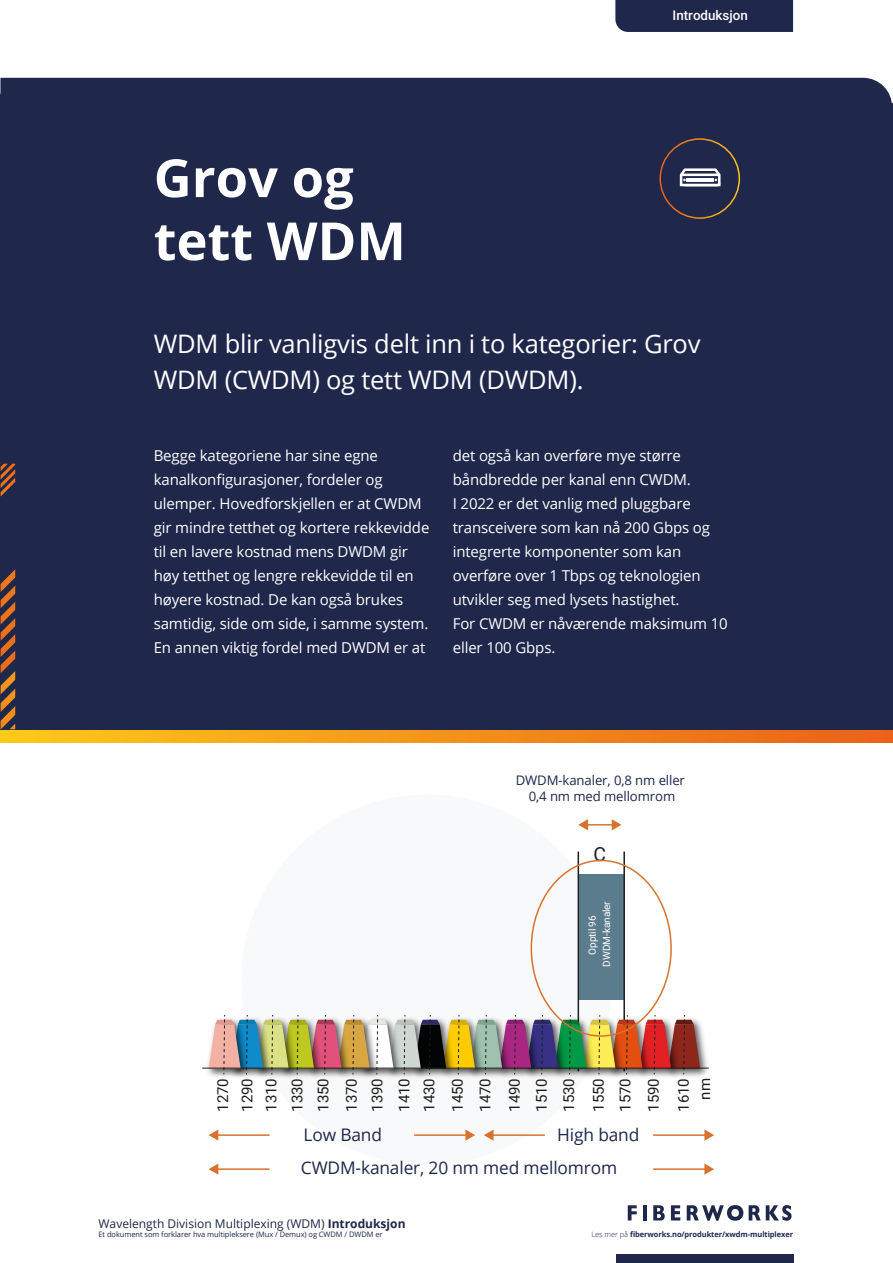
<style>
.page{position:relative;width:893px;height:1263px;background:#fff}
.page>*{position:absolute;margin:0;border:0;box-sizing:border-box;transform-origin:0 0}
.t1{font:700 52.5px/63px "Open Sans";color:#fff}
.t2{font:25.5px/36px "Open Sans";letter-spacing:-.01em;color:#fff}
.t3{font:19.35px "Roboto";color:#1d1d1b}
.t4{font:17.4px/32.7px "Open Sans";letter-spacing:-.01em;color:#1f274b}
.t5{font:15px/24px "Open Sans";letter-spacing:-.01em;color:#fff}
.t6{font:15px/24.2px "Roboto";letter-spacing:-.01em;color:#1d1d1b;text-align:justify}
.t7{font:500 13.35px "Roboto";color:#fff}
.t8{font:13.2px/15.8px "Open Sans";letter-spacing:-.01em;color:#1f274b;text-align:center}
.t9{font:12px "Open Sans";color:#1f274b}
.t10{font:10.05px/14.5px "Roboto";letter-spacing:-.01em;color:#fff;text-align:center}
.t11{font:7.5px "Open Sans";letter-spacing:-.01em;color:#1f274b}
.t12{font:700 7.5px "Open Sans";letter-spacing:-.01em;color:#1f274b}
.s1{font-weight:700}
.s2{font-weight:300}
</style>
<div class="page">
<div style="left:867px;top:103px;width:26px;height:631px;background:#1f274b"></div>
<div style="left:15px;top:78px;width:877px;height:652px;background:#1f274b"></div>
<svg style="left:15px;top:730px;width:878px;height:12px;background:#f39219"></svg>
<div style="left:659px;top:138px;width:81px;height:81px;border:2px solid #fff;border-radius:50%"></div>
<svg style="left:680px;top:168px;width:40px;height:18px"></svg>
<div style="left:241px;top:794px;width:371px;height:371px;background:#f8f9fa;border-radius:50%"></div>
<div style="left:578px;top:874px;width:46px;height:126px;background:#5b7c8c"></div>
<svg style="left:578px;top:819px;width:43px;height:11px"></svg>
<hr style="left:653px;top:1134px;width:53px;height:2px;background:#d7732e">
<svg style="left:704px;top:1129px;width:10px;height:12px"></svg>
<hr style="left:217px;top:1134px;width:53px;height:2px;background:#d7732e">
<svg style="left:209px;top:1129px;width:9px;height:12px"></svg>
<hr style="left:492px;top:1134px;width:53px;height:2px;background:#d7732e">
<svg style="left:484px;top:1129px;width:10px;height:12px"></svg>
<hr style="left:414px;top:1134px;width:53px;height:2px;background:#d7732e">
<svg style="left:465px;top:1129px;width:10px;height:12px"></svg>
<hr style="left:653px;top:1168px;width:53px;height:2px;background:#d7732e">
<svg style="left:704px;top:1163px;width:10px;height:12px"></svg>
<hr style="left:217px;top:1168px;width:53px;height:2px;background:#d7732e">
<svg style="left:209px;top:1163px;width:9px;height:12px"></svg>
<hr style="left:578px;top:851px;width:1px;height:220px;background:#1d1d1b">
<hr style="left:623px;top:851px;width:2px;height:220px;background:#1d1d1b">
<img style="left:683px;top:1025px;width:26px;height:52px">
<img style="left:628px;top:1013px;width:27px;height:65px">
<img style="left:599px;top:1013px;width:29px;height:64px">
<img style="left:570px;top:1013px;width:29px;height:64px">
<img style="left:543px;top:1013px;width:27px;height:64px">
<img style="left:514px;top:1074px;width:29px;height:4px">
<img style="left:458px;top:1014px;width:29px;height:64px">
<img style="left:433px;top:1074px;width:25px;height:3px">
<img style="left:354px;top:1074px;width:79px;height:4px">
<img style="left:356px;top:1074px;width:50px;height:4px">
<img style="left:326px;top:1074px;width:28px;height:3px">
<img style="left:301px;top:1074px;width:25px;height:3px">
<img style="left:253px;top:1074px;width:48px;height:4px">
<img style="left:203px;top:1060px;width:50px;height:18px">
<img style="left:209px;top:1015px;width:491px;height:59px">
<hr style="left:202px;top:1068px;width:507px;height:1px;background:#1d1d1b">
<svg style="left:628px;top:1205px;width:9px;height:15px"></svg>
<hr style="left:643px;top:1205px;width:4px;height:15px;background:#1f274b">
<svg style="left:653px;top:1205px;width:12px;height:15px"></svg>
<svg style="left:671px;top:1205px;width:9px;height:15px"></svg>
<svg style="left:687px;top:1205px;width:56px;height:16px"></svg>
<svg style="left:749px;top:1205px;width:42px;height:16px"></svg>
<div style="left:615px;top:0;width:178px;height:32px;background:#1f274b"></div>
<div style="left:616px;top:1254px;width:178px;height:9px;background:#1f274b"></div>
<svg style="left:0;top:78px;width:15px;height:664px;background:#3e3443"></svg>
<h1 class="t1" style="left:154px;top:145px;width:254px">Grov og tett WDM</h1>
<p class="t7" style="left:673px;top:6px;width:77px">Introduksjon</p>
<h2 class="t2" style="left:154px;top:325px;width:548px">WDM blir vanligvis delt inn i to kategorier: Grov<br>WDM (CWDM) og tett WDM (DWDM).</h2>
<p class="t5" style="left:154px;top:443px;width:277px">Begge kategoriene har sine egne kanalkonfigurasjoner, fordeler og ulemper. Hovedforskjellen er at CWDM gir mindre tetthet og kortere rekkevidde til en lavere kostnad mens DWDM gir høy tetthet og lengre rekkevidde til en høyere kostnad. De kan også brukes samtidig, side om side, i samme system.<br>En annen viktig fordel med DWDM er at</p>
<p class="t5" style="left:453px;top:443px;width:277px">det også kan overføre mye større båndbredde per kanal enn CWDM.<br>I 2022 er det vanlig med pluggbare transceivere som kan nå 200 Gbps og integrerte komponenter som kan overføre over 1 Tbps og teknologien utvikler seg med lysets hastighet.<br>For CWDM er nåværende maksimum 10 eller 100 Gbps.</p>
<p class="t8" style="left:516px;top:772px;width:171px">DWDM-kanaler, 0,8 nm eller<br>0,4 nm med mellomrom</p>
<p class="t3" style="left:594px;top:840px;width:14px">C</p>
<p class="t10" style="left:584px;top:966px;width:67px;rotate:-90deg">Opptil 96<br>DWDM-kanaler</p>
<p class="t6" style="left:210px;top:1111px;width:35px;rotate:-90deg">1270<br>1290<br>1310</p>
<p class="t6" style="left:284px;top:1111px;width:35px;line-height:26px;rotate:-90deg">1330<br>1350</p>
<p class="t6" style="left:338px;top:1111px;width:35px;line-height:26.2px;rotate:-90deg">1370<br>1390<br>1410</p>
<p class="t6" style="left:414px;top:1111px;width:35px;line-height:28px;rotate:-90deg">1430<br>1450<br>1470</p>
<p class="t6" style="left:500px;top:1111px;width:35px;line-height:27.2px;rotate:-90deg">1490<br>1510<br>1530</p>
<p class="t6" style="left:584px;top:1111px;width:35px;line-height:26.7px;rotate:-90deg">1550<br>1570</p>
<p class="t6" style="left:638px;top:1111px;width:35px;line-height:30px;rotate:-90deg">1590<br>1610</p>
<p class="t6" style="left:692px;top:1099px;width:23px;rotate:-90deg">nm</p>
<p class="t4" style="left:301px;top:1118px;width:318px">Low Band<br>CWDM-kanaler, 20 nm med mellomrom</p>
<p class="t4" style="left:557px;top:1118px;width:84px">High band</p>
<p class="t9" style="left:99px;top:1216px;width:308px">Wavelength Division Multiplexing (WDM) <span class="s1">Introduksjon</span></p>
<p class="t11" style="left:99px;top:1229px;width:285px">Et dokument som forklarer hva multipleksere (Mux / Demux) og CWDM / DWDM er</p>
<p class="t12" style="left:591px;top:1229px;width:203px"><span class="s2">Les mer på</span> fiberworks.no/produkter/xwdm-multiplexer</p>
</div>
